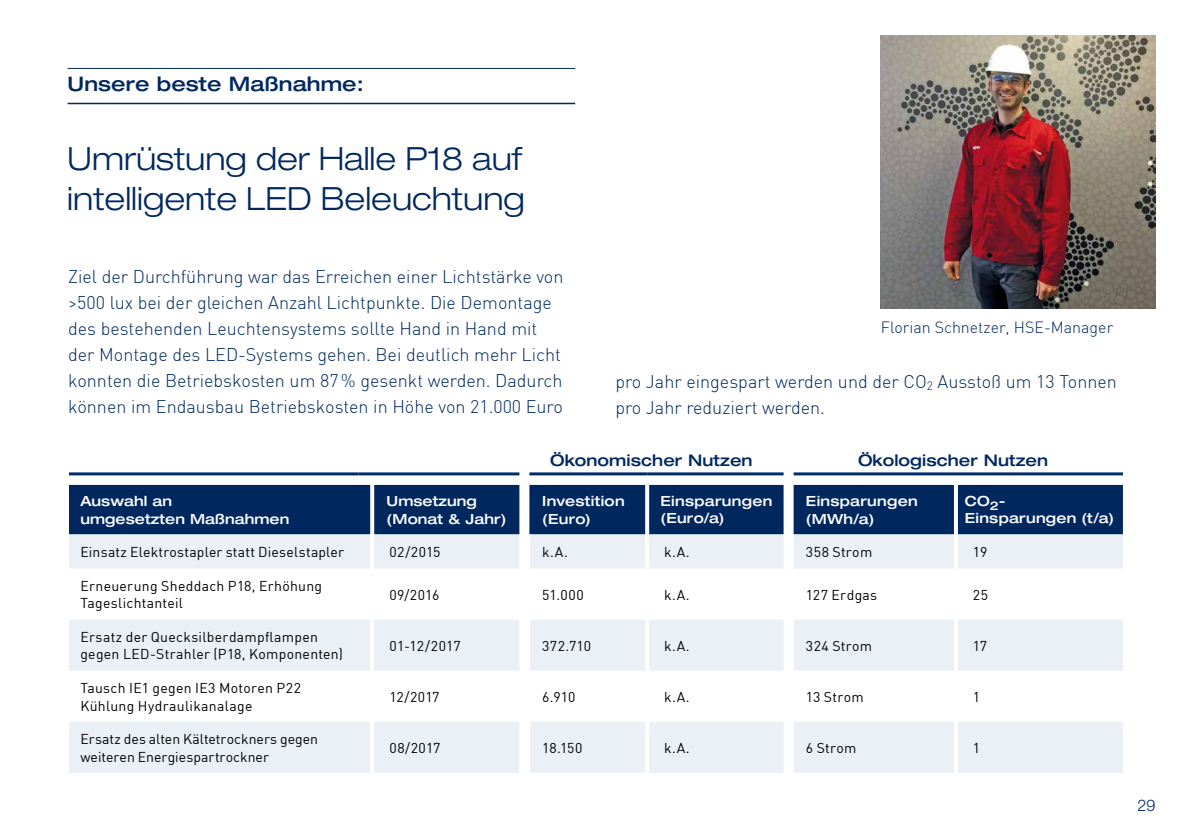
<style>
.page{position:relative;width:1191px;height:840px;background:#fff}
.page>*{position:absolute;margin:0;border:0;box-sizing:border-box;transform-origin:0 0}
.t1{font:300 expanded 32px/40px "Helvetica Neue LT Std";color:#00285f}
.t2{font:500 expanded 20px "Helvetica Neue LT Std";letter-spacing:.005em;color:#00285f}
.t3{font:300 18px/26px "DIN";color:#00285f}
.t4{font:500 expanded 16px "Helvetica Neue LT Std";letter-spacing:.005em;color:#00285f}
.t5{font:300 16px "DIN";color:#00285f}
.t6{font:300 16px "Helvetica Neue LT Std";color:#00285f}
.t7{font:14px/16.8px "DIN";letter-spacing:.02em;color:#000}
.t8{font:500 expanded 14px/18px "Helvetica Neue LT Std";letter-spacing:.015em;color:#fff}
.t9{font:14px/18px "DIN";color:#000}
</style>
<div class="page">
<hr style="left:68px;top:68px;width:507px;height:1px;background:#00285f">
<hr style="left:68px;top:103px;width:507px;height:1px;background:#00285f">
<img style="left:881px;top:36px;width:274px;height:272px">
<div style="left:69px;top:484px;width:1054px;height:50px;background:#00285f"></div>
<svg style="left:69px;top:534px;width:1054px;height:238px;fill:#ebeff6"></svg>
<hr style="left:645px;top:534px;width:4px;height:34px;background:#fff">
<hr style="left:954px;top:534px;width:4px;height:34px;background:#fff">
<hr style="left:645px;top:619px;width:4px;height:51px;background:#fff">
<hr style="left:954px;top:619px;width:4px;height:51px;background:#fff">
<hr style="left:645px;top:670px;width:4px;height:51px;background:#fff">
<hr style="left:954px;top:670px;width:4px;height:51px;background:#fff">
<hr style="left:645px;top:721px;width:4px;height:51px;background:#fff">
<hr style="left:954px;top:721px;width:4px;height:51px;background:#fff">
<div style="left:520px;top:534px;width:10px;height:34px;background:#fff"></div>
<div style="left:784px;top:534px;width:10px;height:34px;background:#fff"></div>
<div style="left:520px;top:619px;width:10px;height:51px;background:#fff"></div>
<div style="left:784px;top:619px;width:10px;height:51px;background:#fff"></div>
<div style="left:520px;top:670px;width:10px;height:51px;background:#fff"></div>
<div style="left:784px;top:670px;width:10px;height:51px;background:#fff"></div>
<div style="left:520px;top:721px;width:10px;height:51px;background:#fff"></div>
<div style="left:784px;top:721px;width:10px;height:51px;background:#fff"></div>
<hr style="left:525px;top:472px;width:122px;height:3px;background:#002d6a">
<hr style="left:647px;top:472px;width:142px;height:3px;background:#002d6a">
<hr style="left:789px;top:472px;width:167px;height:3px;background:#002d6a">
<hr style="left:956px;top:472px;width:167px;height:3px;background:#002d6a">
<hr style="left:69px;top:472px;width:289px;height:3px;background:#002d6a">
<hr style="left:358px;top:472px;width:167px;height:3px;background:#002d6a">
<svg style="left:645px;top:484px;width:4px;height:50px"></svg>
<hr style="left:954px;top:484px;width:4px;height:50px;background:#fff">
<div style="left:520px;top:568px;width:10px;height:51px;background:#fff"></div>
<div style="left:784px;top:568px;width:10px;height:51px;background:#fff"></div>
<hr style="left:645px;top:568px;width:4px;height:51px;background:#fff">
<hr style="left:954px;top:568px;width:4px;height:51px;background:#fff">
<hr style="left:370px;top:478px;width:4px;height:310px;background:#fff">
<div style="left:783px;top:449px;width:10px;height:329px;background:#fff"></div>
<div style="left:519px;top:455px;width:10px;height:327px;background:#fff"></div>
<p class="t2" style="left:68px;top:72px;width:298px">Unsere beste Maßnahme:</p>
<h1 class="t1" style="left:67px;top:139px;width:459px">Umrüstung der Halle P18 auf intelligente LED Beleuchtung</h1>
<p class="t3" style="left:68px;top:263px;width:497px">Ziel der Durchführung war das Erreichen einer Lichtstärke von &gt;500 lux bei der gleichen Anzahl Lichtpunkte. Die Demontage des bestehenden Leuchtensystems sollte Hand in Hand mit der Montage des LED-Systems gehen. Bei deutlich mehr Licht konnten die Betriebskosten um 87% gesenkt werden. Dadurch können im Endausbau Betriebskosten in Höhe von 21.000 Euro</p>
<p class="t5" style="left:881px;top:317px;width:234px">Florian Schnetzer, HSE-Manager</p>
<p class="t3" style="left:615px;top:368px;width:503px">pro Jahr eingespart werden und der CO<sub>2</sub> Ausstoß um 13 Tonnen pro Jahr reduziert werden.</p>
<p class="t4" style="left:550px;top:450px;width:204px">Ökonomischer Nutzen</p>
<p class="t4" style="left:858px;top:450px;width:192px">Ökologischer Nutzen</p>
<p class="t8" style="left:80px;top:491px;width:210px">Auswahl an<br>umgesetzten Maßnahmen</p>
<p class="t8" style="left:386px;top:491px;width:121px">Umsetzung (Monat &amp; Jahr)</p>
<p class="t8" style="left:542px;top:491px;width:84px">Investition (Euro)</p>
<p class="t8" style="left:660px;top:492px;width:113px;line-height:16.8px">Einsparungen (Euro/a)</p>
<p class="t8" style="left:806px;top:491px;width:113px">Einsparungen (MWh/a)</p>
<p class="t8" style="left:964px;top:492px;width:151px;line-height:16.8px">CO<sub>2</sub>-<br>Einsparungen (t/a)</p>
<p class="t7" style="left:80px;top:543px;width:265px">Einsatz Elektrostapler statt Dieselstapler</p>
<p class="t7" style="left:389px;top:543px;width:53px">02/2015</p>
<p class="t7" style="left:542px;top:543px;width:27px">k.A.</p>
<p class="t7" style="left:664px;top:543px;width:27px">k.A.</p>
<p class="t7" style="left:806px;top:543px;width:68px">358 Strom</p>
<p class="t7" style="left:973px;top:543px;width:16px">19</p>
<p class="t7" style="left:80px;top:577px;width:243px">Erneuerung Sheddach P18, Erhöhung<br>Tageslichtanteil</p>
<p class="t7" style="left:389px;top:585px;width:52px">09/2016</p>
<p class="t7" style="left:542px;top:585px;width:43px">51.000</p>
<p class="t7" style="left:664px;top:585px;width:27px">k.A.</p>
<p class="t7" style="left:806px;top:585px;width:73px">127 Erdgas</p>
<p class="t7" style="left:973px;top:585px;width:17px">25</p>
<p class="t7" style="left:80px;top:628px;width:264px">Ersatz der Quecksilberdampflampen gegen LED-Strahler (P18, Komponenten)</p>
<p class="t7" style="left:389px;top:636px;width:73px">01-12/2017</p>
<p class="t7" style="left:542px;top:636px;width:50px">372.710</p>
<p class="t7" style="left:664px;top:636px;width:27px">k.A.</p>
<p class="t7" style="left:806px;top:636px;width:68px">324 Strom</p>
<p class="t7" style="left:973px;top:636px;width:16px">17</p>
<p class="t7" style="left:80px;top:678px;width:222px;line-height:18px">Tausch IE1 gegen IE3 Motoren P22<br>Kühlung Hydraulikanalage</p>
<p class="t7" style="left:389px;top:687px;width:52px">12/2017</p>
<p class="t7" style="left:542px;top:687px;width:35px">6.910</p>
<p class="t7" style="left:664px;top:687px;width:27px">k.A.</p>
<p class="t7" style="left:806px;top:687px;width:59px">13 Strom</p>
<p class="t7" style="left:973px;top:687px;width:9px">1</p>
<p class="t9" style="left:80px;top:729px;width:239px">Ersatz des alten Kältetrockners gegen weiteren Energiespartrockner</p>
<p class="t7" style="left:389px;top:738px;width:52px">08/2017</p>
<p class="t7" style="left:542px;top:738px;width:42px">18.150</p>
<p class="t7" style="left:664px;top:738px;width:27px">k.A.</p>
<p class="t7" style="left:806px;top:738px;width:52px">6 Strom</p>
<p class="t7" style="left:973px;top:738px;width:9px">1</p>
<p class="t6" style="left:1137px;top:794px;width:19px">29</p>
</div>
